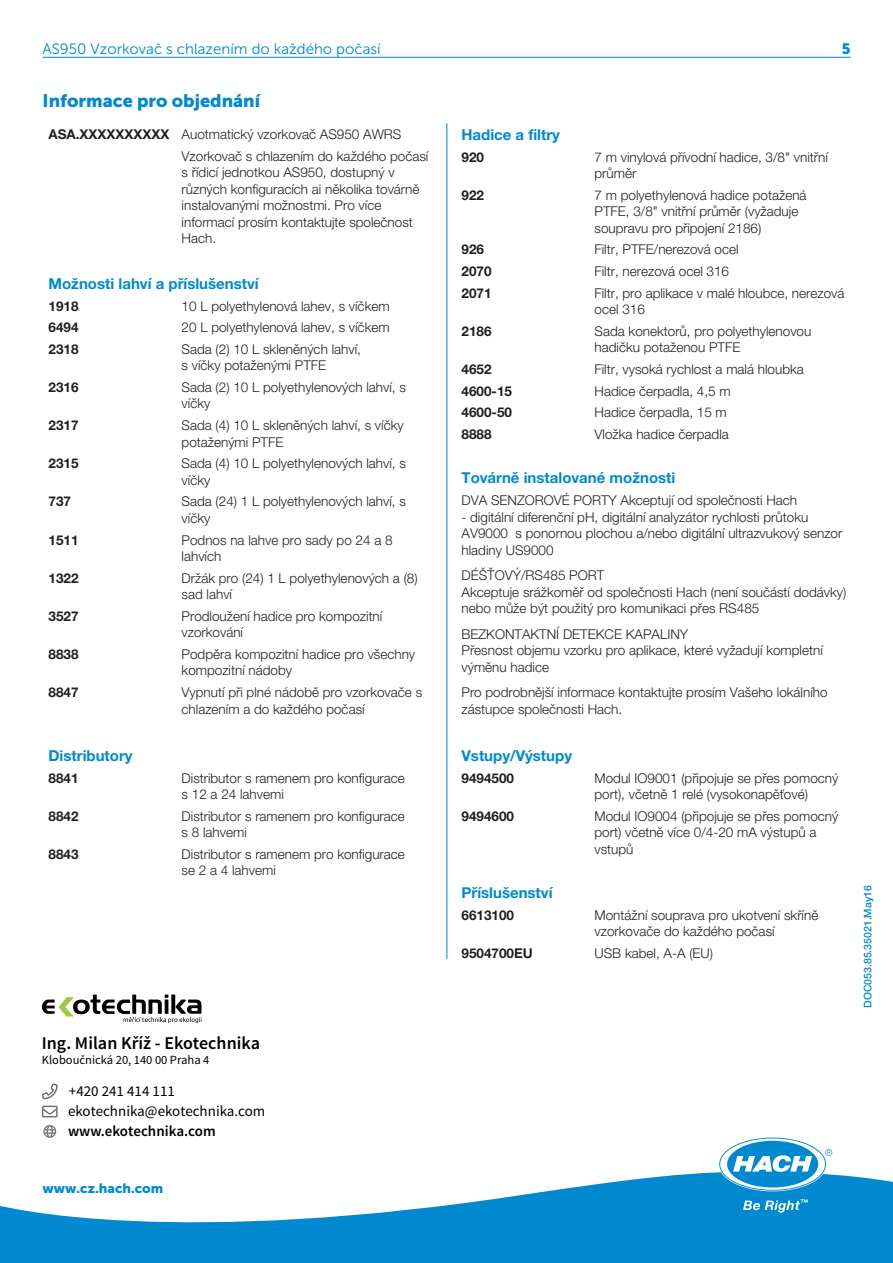
<style>
.page{position:relative;width:893px;height:1263px;background:#fff}
.page>*{position:absolute;margin:0;border:0;box-sizing:border-box;transform-origin:0 0}
.t1{font:600 18px "Source Sans Pro";color:#000001}
.Head_2{font:18px "Museo Sans 900";color:#0089cf}
.Head_3_Text_1_Bold{font:700 15px "Helvetica Neue LTW1 G";color:#0089cf}
.t2{font:15px/20.1px "Source Sans Pro";color:#000001}
.Head_3{font:15px "Museo Sans 300";color:#0089cf}
.t3{font:600 15px "Source Sans Pro";color:#000001}
.Head_3-2{font:15px "Museo Sans 900";color:#0089cf}
.Text_1{font:300 13.5px/16.5px "Helvetica Neue LTW1 G";color:#231f20}
.Text_1_Text_1_Bold{font:700 13.5px "Helvetica Neue LTW1 G";color:#231f20}
.Text_1_Color{font:13.5px "Museo Sans 900";color:#0089cf}
.t4{font:12.45px "Source Sans Pro";color:#000001}
.t5{font:500 10.5px "Helvetica Neue LTW1 G";color:#0089cf}
</style>
<div class="page">
<svg style="left:0;top:1168px;width:893px;height:95px;fill:#0089cf"></svg>
<svg style="left:720px;top:1138px;width:112px;height:52px"></svg>
<svg style="left:743px;top:1199px;width:65px;height:13px"></svg>
<hr style="left:43px;top:57px;width:807px;height:1px;background:#0089cf">
<hr style="left:446px;top:123px;width:1px;height:836px;background:#0089cf">
<svg style="left:42px;top:994px;width:160px;height:29px"></svg>
<svg style="left:42px;top:1106px;width:16px;height:11px"></svg>
<svg style="left:42px;top:1083px;width:16px;height:16px"></svg>
<svg style="left:43px;top:1125px;width:13px;height:13px"></svg>
<p class="Head_3" style="left:43px;top:41px;width:340px">AS950 Vzorkovač s chlazením do každého počasí</p>
<p class="Head_3-2" style="left:842px;top:40px;width:10px">5</p>
<p class="Head_2" style="left:43px;top:91px;width:219px">Informace pro objednání</p>
<p class="Text_1_Text_1_Bold" style="left:49px;top:126px;width:123px">ASA.XXXXXXXXXX</p>
<p class="Text_1" style="left:182px;top:126px;width:221px">Auotmatický vzorkovač AS950 AWRS</p>
<p class="Text_1" style="left:182px;top:147px;width:248px">Vzorkovač s chlazením do každého počasí s řídicí jednotkou AS950, dostupný v různých konfiguracích ai několika továrně instalovanými možnostmi. Pro více informací prosím kontaktujte společnost Hach.</p>
<p class="Head_3_Text_1_Bold" style="left:49px;top:274px;width:212px">Možnosti lahví a příslušenství</p>
<p class="Text_1_Text_1_Bold" style="left:49px;top:297px;width:32px">1918</p>
<p class="Text_1" style="left:182px;top:297px;width:210px">10 L polyethylenová lahev, s víčkem</p>
<p class="Text_1_Text_1_Bold" style="left:49px;top:319px;width:32px">6494</p>
<p class="Text_1" style="left:182px;top:319px;width:210px">20 L polyethylenová lahev, s víčkem</p>
<p class="Text_1_Text_1_Bold" style="left:49px;top:341px;width:32px">2318</p>
<p class="Text_1" style="left:182px;top:341px;width:181px">Sada (2) 10 L skleněných lahví, s víčky potaženými PTFE</p>
<p class="Text_1_Text_1_Bold" style="left:49px;top:379px;width:32px">2316</p>
<p class="Text_1" style="left:182px;top:379px;width:226px">Sada (2) 10 L polyethylenových lahví, s víčky</p>
<p class="Text_1_Text_1_Bold" style="left:49px;top:417px;width:32px">2317</p>
<p class="Text_1" style="left:182px;top:417px;width:224px">Sada (4) 10 L skleněných lahví, s víčky potaženými PTFE</p>
<p class="Text_1_Text_1_Bold" style="left:49px;top:455px;width:32px">2315</p>
<p class="Text_1" style="left:182px;top:455px;width:226px">Sada (4) 10 L polyethylenových lahví, s víčky</p>
<p class="Text_1_Text_1_Bold" style="left:49px;top:493px;width:24px">737</p>
<p class="Text_1" style="left:182px;top:493px;width:226px">Sada (24) 1 L polyethylenových lahví, s víčky</p>
<p class="Text_1_Text_1_Bold" style="left:49px;top:531px;width:32px">1511</p>
<p class="Text_1" style="left:182px;top:531px;width:213px">Podnos na lahve pro sady po 24 a 8 lahvích</p>
<p class="Text_1_Text_1_Bold" style="left:49px;top:569px;width:32px">1322</p>
<p class="Text_1" style="left:182px;top:569px;width:238px">Držák pro (24) 1 L polyethylenových a (8) sad lahví</p>
<p class="Text_1_Text_1_Bold" style="left:49px;top:608px;width:32px">3527</p>
<p class="Text_1" style="left:182px;top:608px;width:202px">Prodloužení hadice pro kompozitní vzorkování</p>
<p class="Text_1_Text_1_Bold" style="left:49px;top:646px;width:32px">8838</p>
<p class="Text_1" style="left:182px;top:646px;width:235px">Podpěra kompozitní hadice pro všechny kompozitní nádoby</p>
<p class="Text_1_Text_1_Bold" style="left:49px;top:684px;width:32px">8847</p>
<p class="Text_1" style="left:182px;top:684px;width:242px">Vypnutí při plné nádobě pro vzorkovače s chlazením a do každého počasí</p>
<p class="Head_3_Text_1_Bold" style="left:49px;top:746px;width:86px">Distributory</p>
<p class="Text_1_Text_1_Bold" style="left:49px;top:769px;width:32px">8841</p>
<p class="Text_1" style="left:182px;top:769px;width:225px">Distributor s ramenem pro konfigurace s 12 a 24 lahvemi</p>
<p class="Text_1_Text_1_Bold" style="left:49px;top:807px;width:32px">8842</p>
<p class="Text_1" style="left:182px;top:807px;width:225px">Distributor s ramenem pro konfigurace s 8 lahvemi</p>
<p class="Text_1_Text_1_Bold" style="left:49px;top:846px;width:32px">8843</p>
<p class="Text_1" style="left:182px;top:846px;width:225px">Distributor s ramenem pro konfigurace se 2 a 4 lahvemi</p>
<h1 class="t1" style="left:42px;top:1031px;width:220px">Ing. Milan Kříž - Ekotechnika</h1>
<p class="t4" style="left:42px;top:1052px;width:169px">Kloboučnická 20, 140 00 Praha 4</p>
<p class="t2" style="left:68px;top:1081px;width:199px">+420 241 414 111 ekotechnika@ekotechnika.com</p>
<p class="t3" style="left:68px;top:1122px;width:149px">www.ekotechnika.com</p>
<p class="Head_3_Text_1_Bold" style="left:461px;top:125px;width:100px">Hadice a filtry</p>
<p class="Text_1_Text_1_Bold" style="left:461px;top:149px;width:24px">920</p>
<p class="Text_1" style="left:595px;top:149px;width:235px">7 m vinylová přívodní hadice, 3/8" vnitřní průměr</p>
<p class="Text_1_Text_1_Bold" style="left:461px;top:187px;width:24px">922</p>
<p class="Text_1" style="left:595px;top:187px;width:214px">7 m polyethylenová hadice potažená<br>PTFE, 3/8" vnitřní průměr (vyžaduje soupravu pro připojení 2186)</p>
<p class="Text_1_Text_1_Bold" style="left:461px;top:241px;width:24px">926</p>
<p class="Text_1" style="left:595px;top:241px;width:146px">Filtr, PTFE/nerezová ocel</p>
<p class="Text_1_Text_1_Bold" style="left:461px;top:263px;width:32px">2070</p>
<p class="Text_1" style="left:595px;top:263px;width:136px">Filtr, nerezová ocel 316</p>
<p class="Text_1_Text_1_Bold" style="left:461px;top:285px;width:32px">2071</p>
<p class="Text_1" style="left:595px;top:285px;width:251px">Filtr, pro aplikace v malé hloubce, nerezová ocel 316</p>
<p class="Text_1_Text_1_Bold" style="left:461px;top:323px;width:32px">2186</p>
<p class="Text_1" style="left:595px;top:323px;width:218px">Sada konektorů, pro polyethylenovou hadičku potaženou PTFE</p>
<p class="Text_1_Text_1_Bold" style="left:461px;top:361px;width:32px">4652</p>
<p class="Text_1" style="left:595px;top:361px;width:211px">Filtr, vysoká rychlost a malá hloubka</p>
<p class="Text_1_Text_1_Bold" style="left:461px;top:382px;width:52px">4600-15</p>
<p class="Text_1" style="left:595px;top:383px;width:138px">Hadice čerpadla, 4,5 m</p>
<p class="Text_1_Text_1_Bold" style="left:461px;top:404px;width:52px">4600-50</p>
<p class="Text_1" style="left:595px;top:404px;width:134px">Hadice čerpadla, 15 m</p>
<p class="Text_1_Text_1_Bold" style="left:461px;top:426px;width:32px">8888</p>
<p class="Text_1" style="left:595px;top:426px;width:136px">Vložka hadice čerpadla</p>
<p class="Head_3_Text_1_Bold" style="left:461px;top:469px;width:215px">Továrně instalované možnosti</p>
<p class="Text_1" style="left:461px;top:492px;width:337px">DVA SENZOROVÉ PORTY Akceptují od společnosti Hach</p>
<p class="Text_1" style="left:461px;top:508px;width:382px">- digitální diferenční pH, digitální analyzátor rychlosti průtoku<br>AV9000 s ponornou plochou a/nebo digitální ultrazvukový senzor hladiny US9000</p>
<p class="Text_1" style="left:461px;top:567px;width:386px">DÉŠŤOVÝ/RS485 PORT<br>Akceptuje srážkoměř od společnosti Hach (není součástí dodávky) nebo může být použitý pro komunikaci přes RS485</p>
<p class="Text_1" style="left:461px;top:626px;width:363px">BEZKONTAKTNÍ DETEKCE KAPALINY<br>Přesnost objemu vzorku pro aplikace, které vyžadují kompletní výměnu hadice</p>
<p class="Text_1" style="left:461px;top:684px;width:368px">Pro podrobnější informace kontaktujte prosím Vašeho lokálního zástupce společnosti Hach.</p>
<p class="Head_3_Text_1_Bold" style="left:461px;top:746px;width:112px">Vstupy/Výstupy</p>
<p class="Text_1_Text_1_Bold" style="left:461px;top:769px;width:54px">9494500</p>
<p class="Text_1" style="left:595px;top:769px;width:245px">Modul IO9001 (připojuje se přes pomocný port), včetně 1 relé (vysokonapěťové)</p>
<p class="Text_1_Text_1_Bold" style="left:461px;top:807px;width:54px">9494600</p>
<p class="Text_1" style="left:595px;top:807px;width:245px">Modul IO9004 (připojuje se přes pomocný port) včetně více 0/4-20 mA výstupů a vstupů</p>
<p class="Head_3_Text_1_Bold" style="left:461px;top:883px;width:93px">Příslušenství</p>
<p class="Text_1_Text_1_Bold" style="left:461px;top:906px;width:54px">6613100</p>
<p class="Text_1" style="left:595px;top:906px;width:225px">Montážní souprava pro ukotvení skříně vzorkovače do každého počasí</p>
<p class="Text_1_Text_1_Bold" style="left:461px;top:945px;width:73px">9504700EU</p>
<p class="Text_1" style="left:595px;top:945px;width:120px">USB kabel, A-A (EU)</p>
<p class="t5" style="left:861px;top:1008px;width:124px;rotate:-90deg">DOC053.85.35021.May16</p>
<p class="Text_1_Color" style="left:43px;top:1181px;width:122px">www.cz.hach.com</p>
</div>
